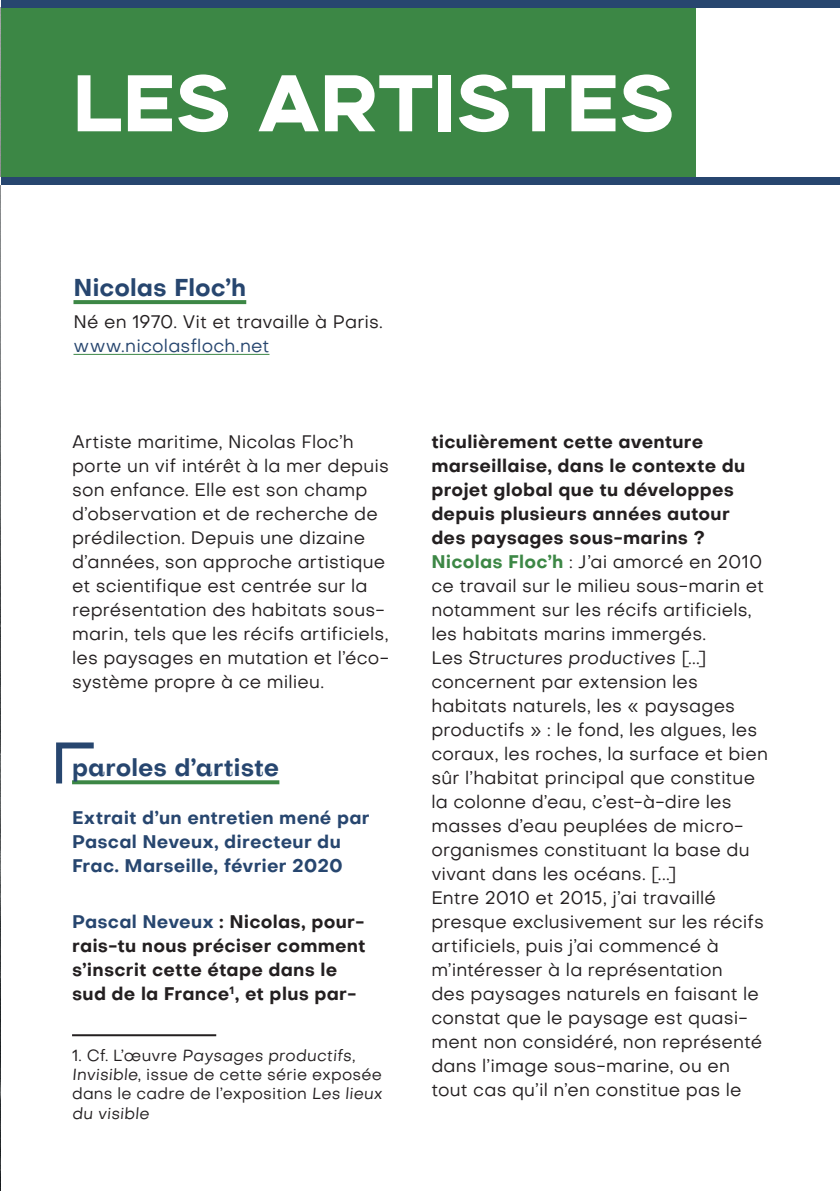
<style>
.page{position:relative;width:840px;height:1191px;background:#fff}
.page>*{position:absolute;margin:0;border:0;box-sizing:border-box;transform-origin:0 0}
.t1{font:80px "Aemstel";color:#fff}
.t2{font:700 24px "Subjectivity";color:#27466f}
.t3{font:700 24px "Objectivity";color:#27466f}
.t4{font:18px/24px "Objectivity";letter-spacing:.01em;color:#231f20}
.t5{font:700 18px/24px "Objectivity";letter-spacing:.01em;color:#231f20}
.t6{font:700 18px/24px "Objectivity";letter-spacing:.01em;color:#27466f}
.t7{font:18px "Objectivity";letter-spacing:.01em;color:#27466f}
.t8{font:16px/19.2px "Objectivity";letter-spacing:.01em;color:#231f20}
.s1{color:#27466f}
.s2{font-weight:700}
.s3{font-weight:700;color:#3c8745}
.s4{font-style:italic}
</style>
<div class="page">
<svg style="left:56px;top:742px;width:44px;height:43px"></svg>
<div style="left:0;top:4px;width:695px;height:173px;background:#3c8745"></div>
<div style="left:0;top:0;width:839px;height:7px;background:#27466f"></div>
<div style="left:0;top:177px;width:839px;height:7px;background:#27466f"></div>
<img style="left:0;top:0;width:1px;height:1191px">
<svg style="left:73px;top:300px;width:173px;height:4px"></svg>
<hr style="left:73px;top:354px;width:196px;height:1px;background:#3c8745">
<svg style="left:72px;top:780px;width:207px;height:4px"></svg>
<hr style="left:72px;top:1034px;width:144px;height:2px;background:#231f20">
<h1 class="t1" style="left:72px;top:67px;width:602px">LES ARTISTES</h1>
<h2 class="t3" style="left:73px;top:270px;width:174px">Nicolas Floc’h</h2>
<p class="t4" style="left:73px;top:309px;width:311px">Né en 1970. Vit et travaille à Paris.</p>
<p class="t7" style="left:73px;top:334px;width:197px">www.nicolasfloch.net</p>
<p class="t4" style="left:72px;top:429px;width:318px">Artiste maritime, Nicolas Floc’h porte un vif intérêt à la mer depuis son enfance. Elle est son champ d’observation et de recherche de prédilection. Depuis une dizaine d’années, son approche artistique et scientifique est centrée sur la représentation des habitats sous&shy;marin, tels que les récifs artificiels, les paysages en mutation et l’éco&shy;système propre à ce milieu.</p>
<h2 class="t2" style="left:72px;top:750px;width:209px">paroles d’artiste</h2>
<p class="t6" style="left:72px;top:805px;width:299px">Extrait d’un entretien mené par<br>Pascal Neveux, directeur du<br>Frac. Marseille, février 2020</p>
<p class="t5" style="left:72px;top:909px;width:295px"><span class="s1">Pascal Neveux</span> : Nicolas, pour&shy;rais-tu nous préciser comment s’inscrit cette étape dans le sud de la France<sup>1</sup>, et plus par-</p>
<p class="t8" style="left:72px;top:1045px;width:313px">1. Cf. L’œuvre Paysages productifs,<br>Invisible, issue de cette série exposée dans le cadre de l’exposition Les lieux du visible</p>
<p class="t4" style="left:431px;top:429px;width:338px"><span class="s2">ticulièrement cette aventure marseillaise, dans le contexte du projet global que tu développes depuis plusieurs années autour des paysages sous-marins ?<br></span><span class="s3">Nicolas Floc’h</span> : J’ai amorcé en 2010 ce travail sur le milieu sous-marin et notamment sur les récifs artificiels, les habitats marins immergés.<br>Les <span class="s4">Structures productives</span> [...] concernent par extension les habitats naturels, les « paysages productifs » : le fond, les algues, les coraux, les roches, la surface et bien sûr l’habitat principal que constitue la colonne d’eau, c’est-à-dire les masses d’eau peuplées de micro&shy;organismes constituant la base du vivant dans les océans. [...]<br>Entre 2010 et 2015, j’ai travaillé presque exclusivement sur les récifs artificiels, puis j’ai commencé à m’intéresser à la représentation<br>des paysages naturels en faisant le constat que le paysage est quasi&shy;ment non considéré, non représenté dans l’image sous-marine, ou en tout cas qu’il n’en constitue pas le</p>
</div>
